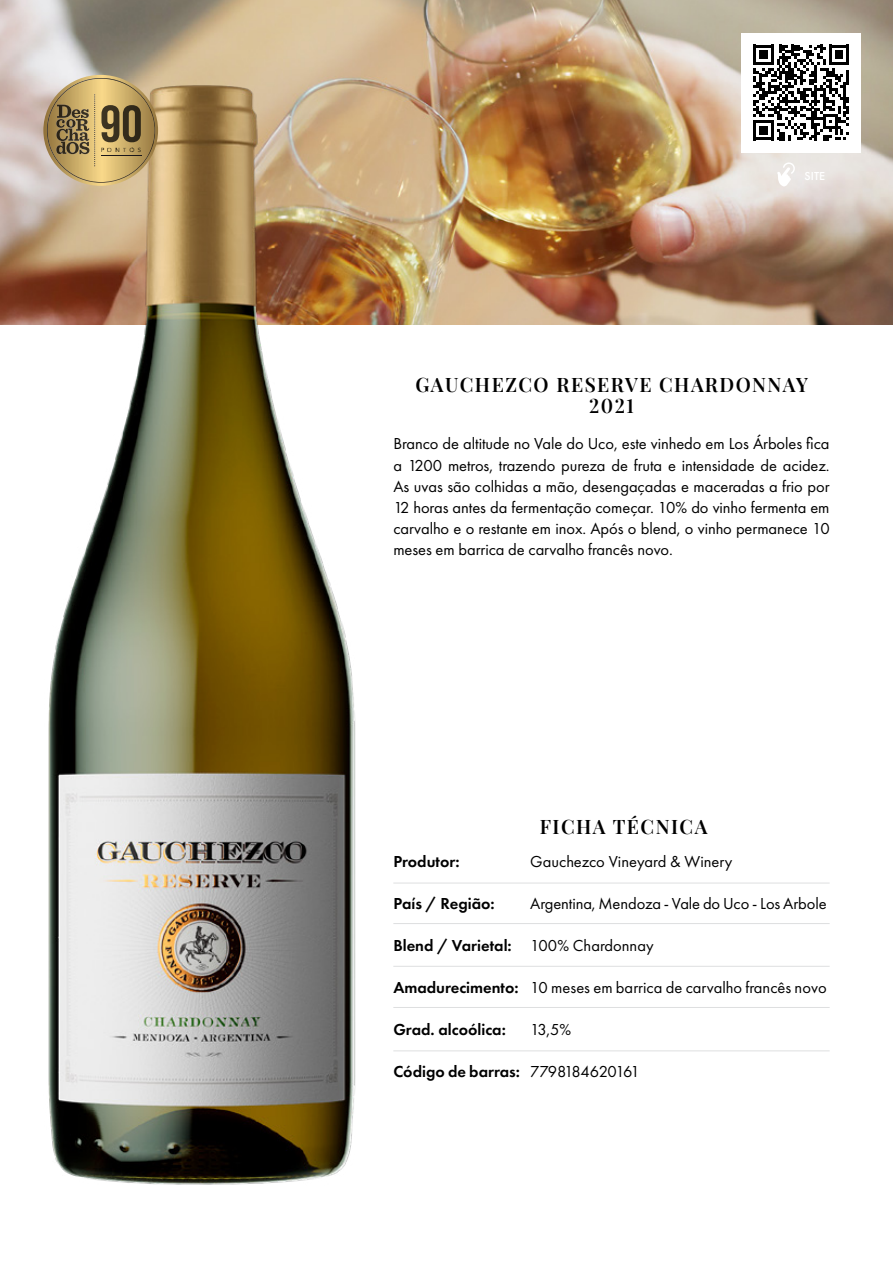
<style>
.page{position:relative;width:893px;height:1263px;background:#fff}
.page>*{position:absolute;margin:0;border:0;box-sizing:border-box;transform-origin:0 0}
.t1{font:600 19.5px/21px "Playfair Display";letter-spacing:.075em;color:#000;text-align:center}
.t2{font:16.5px/21px "Futura PT";letter-spacing:-.005em;color:#000;text-align:justify}
.t3{font:600 16.5px "Futura PT";color:#000}
.t4{font:16.5px "Futura PT";letter-spacing:-.045em;color:#000}
.t5{font:500 12px "Futura PT";color:#fff}
.t6{font:6px "Avenir";letter-spacing:.5em;color:#3f3623}
.s1{color:#3b3321}
.s2{color:#38301f}
.s3{color:#352c1c}
.s4{color:#312a1a}
.s5{color:#2e2617}
</style>
<div class="page">
<img style="left:0;top:0;width:893px;height:324px">
<hr style="left:393px;top:883px;width:437px;height:1px;background:#dedfe0">
<hr style="left:393px;top:923px;width:437px;height:1px;background:#dedfe0">
<hr style="left:393px;top:966px;width:437px;height:1px;background:#dedfe0">
<hr style="left:393px;top:1007px;width:437px;height:1px;background:#dedfe0">
<hr style="left:393px;top:1050px;width:437px;height:1px;background:#dedfe0">
<img style="left:35px;top:72px;width:331px;height:1113px">
<div style="left:742px;top:33px;width:119px;height:119px;background:#fff"></div>
<svg style="left:753px;top:45px;width:96px;height:95px"></svg>
<svg style="left:777px;top:162px;width:18px;height:25px"></svg>
<svg style="left:43px;top:75px;width:115px;height:111px;background:#b69e6d"></svg>
<p class="t6" style="left:101px;top:145px;width:42px">P<span class="s1">O</span><span class="s2">N</span><span class="s3">T</span><span class="s4">O</span><span class="s5">S</span></p>
<p class="t5" style="left:804px;top:169px;width:22px">SITE</p>
<p class="t1" style="left:415px;top:372px;width:394px">GAUCHEZCO RESERVE CHARDONNAY<br>2021</p>
<p class="t2" style="left:393px;top:433px;width:438px">Branco de altitude no Vale do Uco, este vinhedo em Los Árboles fica a 1200 metros, trazendo pureza de fruta e intensidade de acidez.<br>As uvas são colhidas a mão, desengaçadas e maceradas a frio por 12 horas antes da fermentação começar. 10% do vinho fermenta em carvalho e o restante em inox. Após o blend, o vinho permanece 10 meses em barrica de carvalho francês novo.</p>
<p class="t3" style="left:393px;top:851px;width:68px">Produtor:</p>
<p class="t3" style="left:393px;top:893px;width:103px">País / Região:</p>
<p class="t3" style="left:393px;top:935px;width:120px">Blend / Varietal:</p>
<p class="t3" style="left:393px;top:977px;width:127px">Amadurecimento:</p>
<p class="t3" style="left:393px;top:1019px;width:114px">Grad. alcoólica:</p>
<p class="t3" style="left:393px;top:1061px;width:128px">Código de barras:</p>
<p class="t1" style="left:540px;top:815px;width:169px">FICHA TÉCNICA</p>
<p class="t2" style="left:530px;top:850px;width:204px">Gauchezco Vineyard &amp; Winery</p>
<p class="t2" style="left:530px;top:892px;width:298px">Argentina, Mendoza - Vale do Uco - Los Arbole</p>
<p class="t2" style="left:530px;top:934px;width:125px">100% Chardonnay</p>
<p class="t2" style="left:530px;top:976px;width:298px">10 meses em barrica de carvalho francês novo</p>
<p class="t2" style="left:530px;top:1018px;width:43px">13,5%</p>
<p class="t4" style="left:530px;top:1061px;width:111px">7798184620161</p>
</div>
